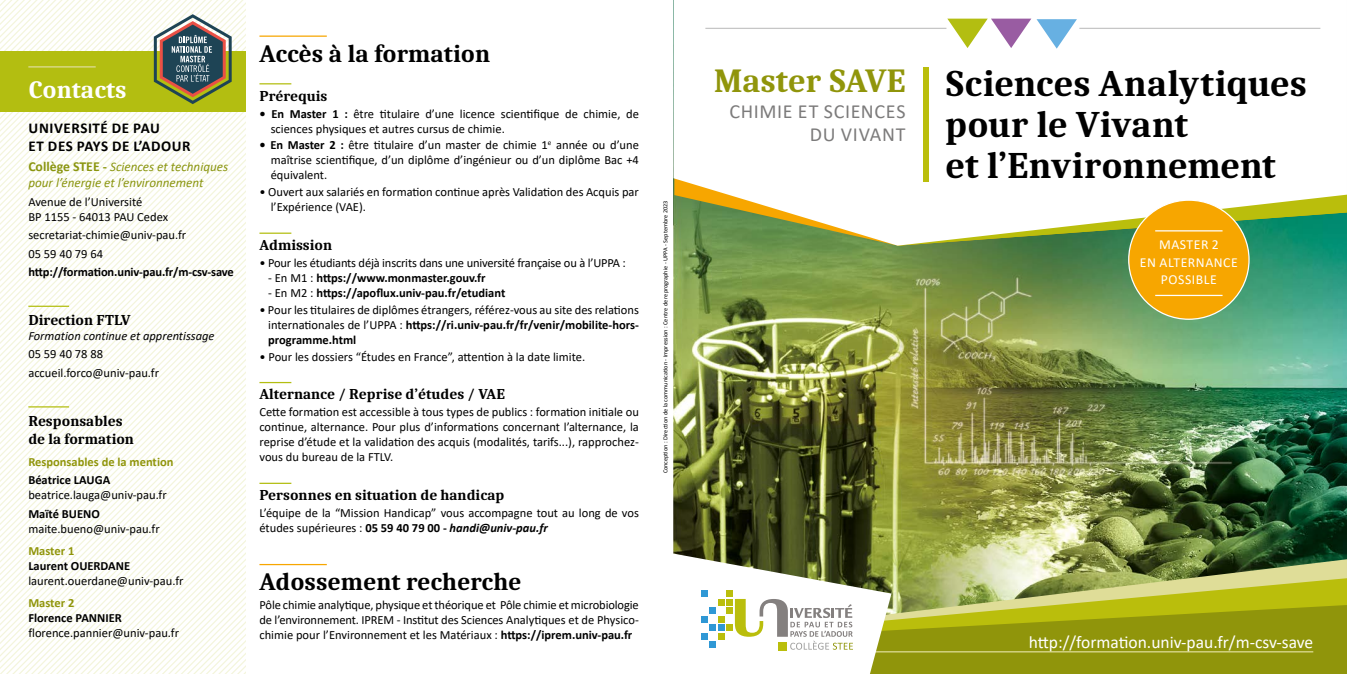
<style>
.page{position:relative;width:1347px;height:674px;background:#fff}
.page>*{position:absolute;margin:0;border:0;box-sizing:border-box;transform-origin:0 0}
.t1{font:700 37.5px/41.2px "Caladea";color:#000}
.t2{font:700 33.75px "Caladea";color:#90950b}
.t3{font:700 25px "Caladea";color:#000}
.t4{font:700 25px "Caladea";color:#fff}
.t5{font:20px/22.5px "Calibri";letter-spacing:.035em;color:#7c7b7b;text-align:right}
.t6{font:17.5px "Calibri";color:#fff}
.t7{font:700 15px/18px "Caladea";color:#000}
.t8{font:700 15px/18px "Calibri";letter-spacing:.04em;color:#000}
.t9{font:13.75px/17.5px "Calibri";letter-spacing:.04em;color:#fff;text-align:center}
.t10{font:italic 13.12px/15.8px "Calibri";color:#8a950f}
.t11{font:12.5px/15px "Calibri";color:#000}
.t12{font:700 12.5px "Calibri";color:#000}
.t13{font:700 12.5px "Calibri";color:#90950b}
.t14{font:italic 12.5px "Calibri";color:#000}
.t15{font:6.25px "Calibri";color:#000}
.s1{font-weight:700;font-style:normal;font-size:13.75px}
.s2{font-weight:700}
.s3{font-weight:400}
.s4{font-weight:700;font-style:italic}
</style>
<div class="page">
<hr style="left:259px;top:35px;width:68px;height:2px;background:#f7a600">
<hr style="left:259px;top:83px;width:32px;height:1px;background:#b3be11">
<hr style="left:259px;top:232px;width:32px;height:2px;background:#b3be11">
<hr style="left:259px;top:382px;width:32px;height:1px;background:#b3be11">
<hr style="left:259px;top:482px;width:32px;height:1px;background:#b3be11">
<hr style="left:259px;top:563px;width:68px;height:2px;background:#f7a600">
<img style="left:673px;top:245px;width:673px;height:314px">
<img style="left:891px;top:559px;width:455px;height:19px">
<svg style="left:891px;top:578px;width:455px;height:26px;background:#bac05a"></svg>
<svg style="left:891px;top:604px;width:455px;height:69px;background:#999e11"></svg>
<hr style="left:870px;top:650px;width:443px;height:2px;background:#dfdd98">
<svg style="left:673px;top:0;width:673px;height:245px"></svg>
<svg style="left:947px;top:19px;width:130px;height:30px"></svg>
<hr style="left:705px;top:28px;width:241px;height:1px;background:#c6c6c6">
<hr style="left:1079px;top:28px;width:241px;height:1px;background:#c6c6c6">
<svg style="left:673px;top:553px;width:218px;height:120px"></svg>
<div style="left:923px;top:67px;width:5px;height:115px;background:#babe0c"></div>
<svg style="left:0;top:0;width:245px;height:120px"></svg>
<svg style="left:0;top:120px;width:245px;height:13px"></svg>
<svg style="left:0;top:133px;width:245px;height:13px"></svg>
<svg style="left:0;top:146px;width:245px;height:527px"></svg>
<svg style="left:9px;top:158px;width:236px;height:515px"></svg>
<svg style="left:21px;top:170px;width:224px;height:503px"></svg>
<svg style="left:34px;top:183px;width:211px;height:490px"></svg>
<svg style="left:46px;top:195px;width:199px;height:478px"></svg>
<svg style="left:59px;top:208px;width:186px;height:465px"></svg>
<svg style="left:71px;top:220px;width:174px;height:453px"></svg>
<svg style="left:84px;top:233px;width:161px;height:440px"></svg>
<svg style="left:96px;top:245px;width:149px;height:428px"></svg>
<div style="left:0;top:52px;width:245px;height:60px;background:#b3be11"></div>
<hr style="left:28px;top:66px;width:68px;height:1px;background:#dfdd98">
<hr style="left:28px;top:305px;width:41px;height:2px;background:#b3be11">
<hr style="left:28px;top:406px;width:41px;height:1px;background:#b3be11">
<svg style="left:154px;top:14px;width:78px;height:90px"></svg>
<div style="left:1128px;top:200px;width:121px;height:119px;background:#f7a600;border-radius:50%"></div>
<hr style="left:1155px;top:230px;width:67px;height:1px;background:#fff">
<hr style="left:1155px;top:294px;width:67px;height:2px;background:#fff">
<h3 class="t4" style="left:28px;top:74px;width:100px">Contacts</h3>
<p class="t8" style="left:29px;top:119px;width:163px">UNIVERSITÉ DE PAU<br>ET DES PAYS DE L’ADOUR</p>
<p class="t10" style="left:28px;top:158px;width:201px"><span class="s1">Collège STEE -</span> Sciences et techniques pour l’énergie et l’environnement</p>
<p class="t11" style="left:28px;top:194px;width:141px">Avenue de l’Université<br>BP 1155 - 64013 PAU Cedex</p>
<p class="t11" style="left:28px;top:225px;width:159px;line-height:18.5px">secretariat-chimie@univ-pau.fr<br>05 59 40 79 64</p>
<p class="t12" style="left:28px;top:263px;width:207px">http://formation.univ-pau.fr/m-csv-save</p>
<p class="t7" style="left:28px;top:310px;width:104px">Direction FTLV</p>
<p class="t14" style="left:28px;top:327px;width:188px">Formation continue et apprentissage</p>
<p class="t11" style="left:28px;top:344px;width:132px;line-height:18.5px">05 59 40 78 88 accueil.forco@univ-pau.fr</p>
<p class="t7" style="left:28px;top:411px;width:107px">Responsables de la formation</p>
<p class="t13" style="left:28px;top:452px;width:147px">Responsables de la mention</p>
<p class="t12" style="left:28px;top:471px;width:83px">Béatrice LAUGA</p>
<p class="t11" style="left:28px;top:487px;width:140px">beatrice.lauga@univ-pau.fr</p>
<p class="t12" style="left:28px;top:504px;width:73px">Maïté BUENO</p>
<p class="t11" style="left:28px;top:520px;width:133px">maite.bueno@univ-pau.fr</p>
<p class="t13" style="left:28px;top:541px;width:48px">Master 1</p>
<p class="t12" style="left:28px;top:556px;width:103px">Laurent OUERDANE</p>
<p class="t11" style="left:28px;top:572px;width:157px">laurent.ouerdane@univ-pau.fr</p>
<p class="t13" style="left:28px;top:593px;width:48px">Master 2</p>
<p class="t12" style="left:28px;top:608px;width:95px">Florence PANNIER</p>
<p class="t11" style="left:28px;top:624px;width:152px">florence.pannier@univ-pau.fr</p>
<h3 class="t3" style="left:259px;top:38px;width:232px">Accès à la formation</h3>
<p class="t7" style="left:259px;top:86px;width:69px">Prérequis</p>
<p class="t11" style="left:271px;top:105px;width:370px;text-indent:-11px"><span class="s2">• En Master 1 :</span> être titulaire d’une licence scientifique de chimie, de sciences physiques et autres cursus de chimie.</p>
<p class="t11" style="left:271px;top:137px;width:370px;text-align:justify;text-indent:-11px"><span class="s2">• En Master 2 :</span> être titulaire d’un master de chimie 1<sup>e</sup> année ou d’une maîtrise scientifique, d’un diplôme d’ingénieur ou d’un diplôme Bac +4 équivalent.</p>
<p class="t11" style="left:271px;top:184px;width:370px;text-indent:-11px">• Ouvert aux salariés en formation continue après Validation des Acquis par l’Expérience (VAE).</p>
<p class="t7" style="left:259px;top:235px;width:74px">Admission</p>
<p class="t11" style="left:259px;top:255px;width:368px">• Pour les étudiants déjà inscrits dans une université française ou à l’UPPA :</p>
<p class="t12" style="left:268px;top:269px;width:219px"><span class="s3">- En M1 :</span> https://www.monmaster.gouv.fr</p>
<p class="t12" style="left:268px;top:284px;width:239px"><span class="s3">- En M2 :</span> https://apoflux.univ-pau.fr/etudiant</p>
<p class="t11" style="left:268px;top:301px;width:372px;text-align:justify;text-indent:-9px">• Pour les titulaires de diplômes étrangers, référez-vous au site des relations internationales de l’UPPA : <span class="s2">https://ri.univ-pau.fr/fr/venir/mobilite-hors&shy;programme.html</span></p>
<p class="t11" style="left:259px;top:348px;width:327px">• Pour les dossiers “Études en France”, attention à la date limite.</p>
<p class="t7" style="left:259px;top:385px;width:247px">Alternance / Reprise d’études / VAE</p>
<p class="t11" style="left:259px;top:404px;width:381px;text-align:justify">Cette formation est accessible à tous types de publics : formation initiale ou continue, alternance. Pour plus d’informations concernant l’alternance, la reprise d’étude et la validation des acquis (modalités, tarifs...), rapprochez&shy;vous du bureau de la FTLV.</p>
<p class="t7" style="left:259px;top:485px;width:246px">Personnes en situation de handicap</p>
<p class="t11" style="left:259px;top:504px;width:381px">L’équipe de la “Mission Handicap” vous accompagne tout au long de vos études supérieures : <span class="s2">05 59 40 79 00 -</span> <span class="s4">handi@univ-pau.fr</span></p>
<h3 class="t3" style="left:259px;top:566px;width:264px">Adossement recherche</h3>
<p class="t11" style="left:259px;top:596px;width:381px;text-align:justify">Pôle chimie analytique, physique et théorique et Pôle chimie et microbiologie de l’environnement. IPREM - Institut des Sciences Analytiques et de Physico&shy;chimie pour l’Environnement et les Matériaux : <span class="s2">https://iprem.univ-pau.fr</span></p>
<p class="t15" style="left:661px;top:473px;width:274px;rotate:-90deg">Conception : Direction de la communication - Impression : Centre de reprographie - UPPA - Septembre 2023</p>
<h2 class="t2" style="left:714px;top:60px;width:194px">Master SAVE</h2>
<h3 class="t5" style="left:729px;top:99px;width:178px">CHIMIE ET SCIENCES<br>DU VIVANT</h3>
<h1 class="t1" style="left:945px;top:61px;width:363px">Sciences Analytiques pour le Vivant<br>et l’Environnement</h1>
<p class="t9" style="left:1139px;top:235px;width:99px">MASTER 2<br>EN ALTERNANCE<br>POSSIBLE</p>
<h3 class="t6" style="left:1028px;top:629px;width:286px">http://formation.univ-pau.fr/m-csv-save</h3>
</div>
